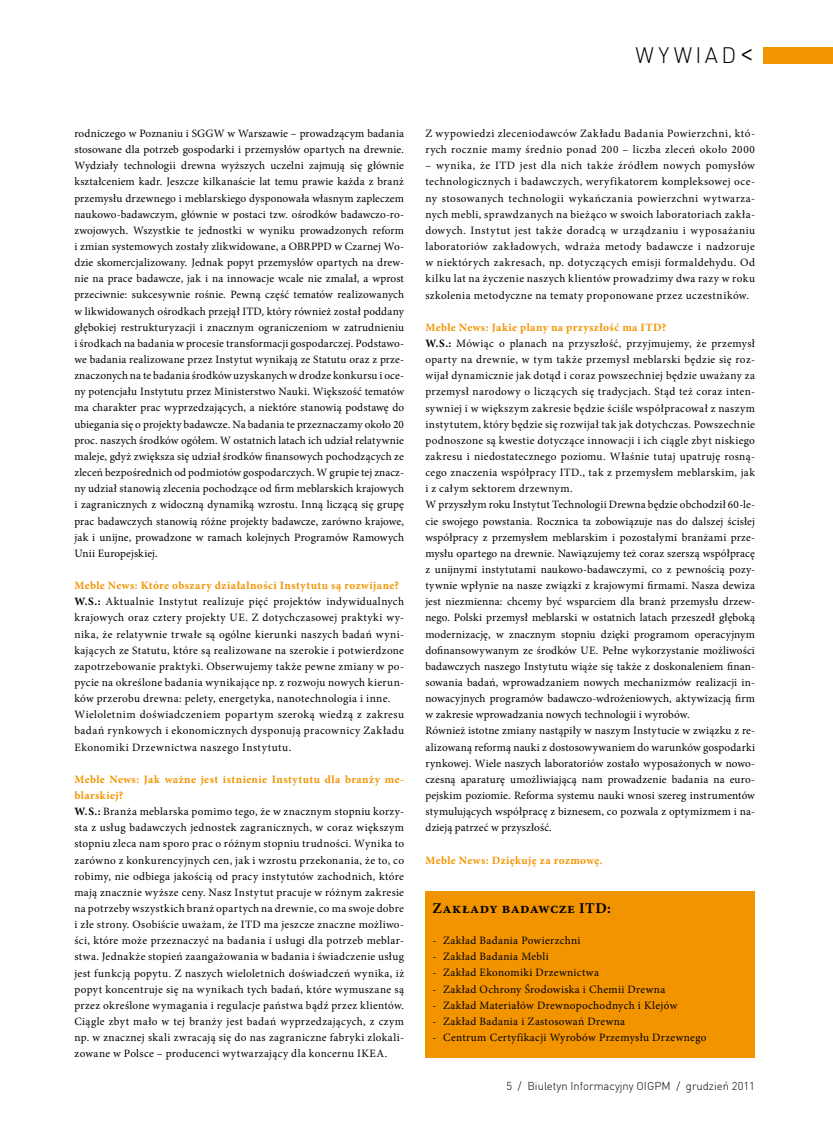
<style>
.page{position:relative;width:833px;height:1134px;background:#fff}
.page>*{position:absolute;margin:0;border:0;box-sizing:border-box;transform-origin:0 0}
.t1{font:300 21.88px "DINCE";letter-spacing:.155em;color:#000}
.t2{font:700 15px "Minion Pro";letter-spacing:.03em;color:#000}
.t3{font:11.25px/16.1px "Minion Pro";letter-spacing:.03em;color:#000}
.t4{font:300 11.25px "DINCE";color:#000}
.t5{font:700 11.25px "Minion Pro";letter-spacing:.035em;color:#f29400}
.s1{font-size:31.25px}
.s2{font-weight:700;color:#f29400}
.s3{font-weight:700}
</style>
<div class="page">
<div style="left:764px;top:47px;width:69px;height:16px;background:#f29400"></div>
<div style="left:425px;top:891px;width:330px;height:167px;background:#f29400"></div>
<h1 class="t1" style="left:635px;top:41px;width:121px">WYWIAD<span class="s1">&lt;</span></h1>
<p class="t3" style="left:74px;top:125px;width:331px;text-align:justify">rodniczego w Poznaniu i SGGW w Warszawie – prowadzącym badania stosowane dla potrzeb gospodarki i przemysłów opartych na drewnie.<br>Wydziały technologii drewna wyższych uczelni zajmują się głównie kształceniem kadr. Jeszcze kilkanaście lat temu prawie każda z branż przemysłu drzewnego i meblarskiego dysponowała własnym zapleczem naukowo-badawczym, głównie w postaci tzw. ośrodków badawczo-ro&shy;zwojowych. Wszystkie te jednostki w wyniku prowadzonych reform i zmian systemowych zostały zlikwidowane, a OBRPPD w Czarnej Wo&shy;dzie skomercjalizowany. Jednak popyt przemysłów opartych na drew&shy;nie na prace badawcze, jak i na innowacje wcale nie zmalał, a wprost przeciwnie: sukcesywnie rośnie. Pewną część tematów realizowanych w likwidowanych ośrodkach przejął ITD, który również został poddany głębokiej restrukturyzacji i znacznym ograniczeniom w zatrudnieniu i środkach na badania w procesie transformacji gospodarczej. Podstawo&shy;we badania realizowane przez Instytut wynikają ze Statutu oraz z prze&shy;znaczonych na te badania środków uzyskanych w drodze konkursu i oce&shy;ny potencjału Instytutu przez Ministerstwo Nauki. Większość tematów ma charakter prac wyprzedzających, a niektóre stanowią podstawę do ubiegania się o projekty badawcze. Na badania te przeznaczamy około 20 proc. naszych środków ogółem. W ostatnich latach ich udział relatywnie maleje, gdyż zwiększa się udział środków finansowych pochodzących ze zleceń bezpośrednich od podmiotów gospodarczych. W grupie tej znacz&shy;ny udział stanowią zlecenia pochodzące od firm meblarskich krajowych i zagranicznych z widoczną dynamiką wzrostu. Inną liczącą się grupę prac badawczych stanowią różne projekty badawcze, zarówno krajowe, jak i unijne, prowadzone w ramach kolejnych Programów Ramowych Unii Europejskiej.</p>
<p class="t3" style="left:74px;top:577px;width:331px"><span class="s2">Meble News: Które obszary działalności Instytutu są rozwijane?<br></span><span class="s3">W.S.:</span> Aktualnie Instytut realizuje pięć projektów indywidualnych krajowych oraz cztery projekty UE. Z dotychczasowej praktyki wy&shy;nika, że relatywnie trwałe są ogólne kierunki naszych badań wyni&shy;kających ze Statutu, które są realizowane na szerokie i potwierdzone zapotrzebowanie praktyki. Obserwujemy także pewne zmiany w po&shy;pycie na określone badania wynikające np. z rozwoju nowych kierun&shy;ków przerobu drewna: pelety, energetyka, nanotechnologia i inne.<br>Wieloletnim doświadczeniem popartym szeroką wiedzą z zakresu badań rynkowych i ekonomicznych dysponują pracownicy Zakładu Ekonomiki Drzewnictwa naszego Instytutu.</p>
<p class="t3" style="left:74px;top:771px;width:331px"><span class="s2">Meble News: Jak ważne jest istnienie Instytutu dla branży me&shy;blarskiej?<br></span><span class="s3">W.S.:</span> Branża meblarska pomimo tego, że w znacznym stopniu korzy&shy;sta z usług badawczych jednostek zagranicznych, w coraz większym stopniu zleca nam sporo prac o różnym stopniu trudności. Wynika to zarówno z konkurencyjnych cen, jak i wzrostu przekonania, że to, co robimy, nie odbiega jakością od pracy instytutów zachodnich, które mają znacznie wyższe ceny. Nasz Instytut pracuje w różnym zakresie na potrzeby wszystkich branż opartych na drewnie, co ma swoje dobre i złe strony. Osobiście uważam, że ITD ma jeszcze znaczne możliwo&shy;ści, które może przeznaczyć na badania i usługi dla potrzeb meblar&shy;stwa. Jednakże stopień zaangażowania w badania i świadczenie usług jest funkcją popytu. Z naszych wieloletnich doświadczeń wynika, iż popyt koncentruje się na wynikach tych badań, które wymuszane są przez określone wymagania i regulacje państwa bądź przez klientów.<br>Ciągle zbyt mało w tej branży jest badań wyprzedzających, z czym np. w znacznej skali zwracają się do nas zagraniczne fabryki zlokali&shy;zowane w Polsce – producenci wytwarzający dla koncernu IKEA.</p>
<p class="t3" style="left:425px;top:125px;width:331px">Z wypowiedzi zleceniodawców Zakładu Badania Powierzchni, któ&shy;rych rocznie mamy średnio ponad 200 – liczba zleceń około 2000</p>
<p class="t3" style="left:425px;top:158px;width:331px;text-align:justify">– wynika, że ITD jest dla nich także źródłem nowych pomysłów technologicznych i badawczych, weryfikatorem kompleksowej oce&shy;ny stosowanych technologii wykańczania powierzchni wytwarza&shy;nych mebli, sprawdzanych na bieżąco w swoich laboratoriach zakła&shy;dowych. Instytut jest także doradcą w urządzaniu i wyposażaniu laboratoriów zakładowych, wdraża metody badawcze i nadzoruje w niektórych zakresach, np. dotyczących emisji formaldehydu. Od kilku lat na życzenie naszych klientów prowadzimy dwa razy w roku szkolenia metodyczne na tematy proponowane przez uczestników.</p>
<p class="t3" style="left:425px;top:319px;width:331px"><span class="s2">Meble News: Jakie plany na przyszłość ma ITD?<br></span><span class="s3">W.S.:</span> Mówiąc o planach na przyszłość, przyjmujemy, że przemysł oparty na drewnie, w tym także przemysł meblarski będzie się roz&shy;wijał dynamicznie jak dotąd i coraz powszechniej będzie uważany za przemysł narodowy o liczących się tradycjach. Stąd też coraz inten&shy;sywniej i w większym zakresie będzie ściśle współpracował z naszym instytutem, który będzie się rozwijał tak jak dotychczas. Powszechnie podnoszone są kwestie dotyczące innowacji i ich ciągle zbyt niskiego zakresu i niedostatecznego poziomu. Właśnie tutaj upatruję rosną&shy;cego znaczenia współpracy ITD., tak z przemysłem meblarskim, jak i z całym sektorem drzewnym.<br>W przyszłym roku Instytut Technologii Drewna będzie obchodził 60-le&shy;cie swojego powstania. Rocznica ta zobowiązuje nas do dalszej ścisłej współpracy z przemysłem meblarskim i pozostałymi branżami prze&shy;mysłu opartego na drewnie. Nawiązujemy też coraz szerszą współpracę z unijnymi instytutami naukowo-badawczymi, co z pewnością pozy&shy;tywnie wpłynie na nasze związki z krajowymi firmami. Nasza dewiza jest niezmienna: chcemy być wsparciem dla branż przemysłu drzew&shy;nego. Polski przemysł meblarski w ostatnich latach przeszedł głęboką modernizację, w znacznym stopniu dzięki programom operacyjnym dofinansowywanym ze środków UE. Pełne wykorzystanie możliwości badawczych naszego Instytutu wiąże się także z doskonaleniem finan&shy;sowania badań, wprowadzaniem nowych mechanizmów realizacji in&shy;nowacyjnych programów badawczo-wdrożeniowych, aktywizacją firm w zakresie wprowadzania nowych technologii i wyrobów.<br>Również istotne zmiany nastąpiły w naszym Instytucie w związku z re&shy;alizowaną reformą nauki z dostosowywaniem do warunków gospodarki rynkowej. Wiele naszych laboratoriów zostało wyposażonych w nowo&shy;czesną aparaturę umożliwiającą nam prowadzenie badania na euro&shy;pejskim poziomie. Reforma systemu nauki wnosi szereg instrumentów stymulujących współpracę z biznesem, co pozwala z optymizmem i na&shy;dzieją patrzeć w przyszłość.</p>
<p class="t5" style="left:425px;top:852px;width:179px">Meble News: Dziękuję za rozmowę.</p>
<h2 class="t2" style="left:432px;top:897px;width:180px">Zakłady badawcze ITD:</h2>
<p class="t3" style="left:432px;top:932px;width:150px">- Zakład Badania Powierzchni</p>
<p class="t3" style="left:432px;top:949px;width:118px">- Zakład Badania Mebli</p>
<p class="t3" style="left:432px;top:965px;width:168px">- Zakład Ekonomiki Drzewnictwa</p>
<p class="t3" style="left:432px;top:981px;width:234px">- Zakład Ochrony Środowiska i Chemii Drewna</p>
<p class="t3" style="left:432px;top:997px;width:247px">- Zakład Materiałów Drewnopochodnych i Klejów</p>
<p class="t3" style="left:432px;top:1013px;width:194px">- Zakład Badania i Zastosowań Drewna</p>
<p class="t3" style="left:432px;top:1029px;width:276px">- Centrum Certyfikacji Wyrobów Przemysłu Drzewnego</p>
<p class="t4" style="left:506px;top:1079px;width:250px">5 / Biuletyn Informacyjny OIGPM / grudzień 2011</p>
</div>
